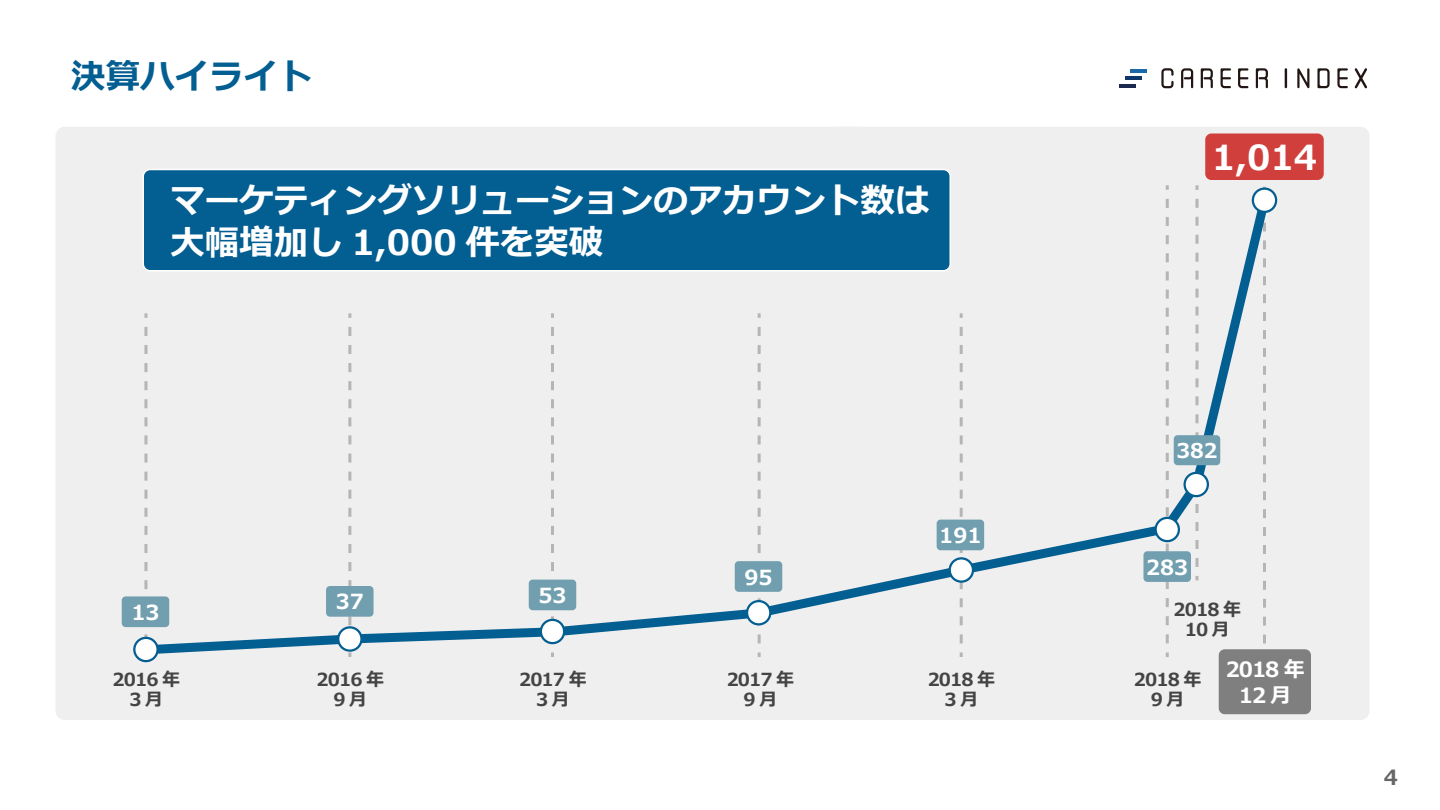
<style>
.page{position:relative;width:1440px;height:810px;background:#fff}
.page>*{position:absolute;margin:0;border:0;box-sizing:border-box;transform-origin:0 0}
.t1{font:700 34.5px/41.2px "Meiryo";color:#fff}
.t2{font:700 34.5px "Meiryo";color:#035e91}
.t3{font:700 21px/25.5px "Meiryo";letter-spacing:-.05em;color:#fff;text-align:center}
.t4{font:700 21px "Meiryo";color:#666}
.t5{font:700 20.77px "Meiryo";color:#fff}
.t6{font:700 20.33px "Meiryo";color:#fff}
.t7{font:700 18px/20.2px "Meiryo";letter-spacing:-.05em;color:#444;text-align:center}
</style>
<div class="page">
<div style="left:828px;top:127px;width:542px;height:593px;background:#efefef;border-radius:9px"></div>
<div style="left:56px;top:127px;width:810px;height:593px;background:#efefef;border-radius:9px"></div>
<div style="left:143px;top:170px;width:807px;height:101px;background:#035e91;border-radius:7px"></div>
<div style="left:142px;top:169px;width:809px;height:103px;border:2px solid #fff;border-radius:7px"></div>
<svg style="left:1161px;top:68px;width:13px;height:20px"></svg>
<svg style="left:1181px;top:68px;width:12px;height:20px"></svg>
<svg style="left:1201px;top:68px;width:12px;height:20px"></svg>
<svg style="left:1238px;top:68px;width:10px;height:20px"></svg>
<svg style="left:1221px;top:68px;width:10px;height:20px"></svg>
<svg style="left:1256px;top:68px;width:12px;height:20px"></svg>
<svg style="left:1337px;top:68px;width:11px;height:20px"></svg>
<svg style="left:1317px;top:68px;width:13px;height:20px"></svg>
<hr style="left:1285px;top:68px;width:2px;height:20px;background:#211613">
<svg style="left:1297px;top:68px;width:12px;height:20px"></svg>
<svg style="left:1355px;top:68px;width:12px;height:20px"></svg>
<hr style="left:1119px;top:84px;width:17px;height:3px;background:#1b284f">
<hr style="left:1125px;top:76px;width:16px;height:4px;background:#0f376a">
<hr style="left:1130px;top:69px;width:17px;height:4px;background:#1a6aab">
<div style="left:1219px;top:649px;width:92px;height:65px;background:#7f7f7f;border-radius:6px"></div>
<div style="left:122px;top:596px;width:47px;height:31px;background:#719faf;border-radius:4px"></div>
<svg style="left:139px;top:185px;width:1136px;height:474px"></svg>
<div style="left:134px;top:638px;width:24px;height:23px;background:#fff;border-radius:50%"></div>
<div style="left:133px;top:637px;width:26px;height:25px;border:2px solid #035e91;border-radius:50%"></div>
<svg style="left:338px;top:627px;width:24px;height:24px"></svg>
<div style="left:337px;top:626px;width:26px;height:26px;border:2px solid #035e91;border-radius:50%"></div>
<div style="left:541px;top:620px;width:23px;height:23px;background:#fff;border-radius:50%"></div>
<div style="left:540px;top:619px;width:25px;height:25px;border:2px solid #035e91;border-radius:50%"></div>
<div style="left:747px;top:601px;width:23px;height:23px;background:#fff;border-radius:50%"></div>
<div style="left:746px;top:600px;width:25px;height:26px;border:2px solid #035e91;border-radius:50%"></div>
<div style="left:950px;top:558px;width:23px;height:24px;background:#fff;border-radius:50%"></div>
<div style="left:949px;top:557px;width:25px;height:26px;border:2px solid #035e91;border-radius:50%"></div>
<div style="left:1156px;top:518px;width:23px;height:23px;background:#fff;border-radius:50%"></div>
<div style="left:1155px;top:517px;width:25px;height:25px;border:2px solid #035e91;border-radius:50%"></div>
<div style="left:1253px;top:189px;width:23px;height:23px;background:#fff;border-radius:50%"></div>
<div style="left:1252px;top:188px;width:25px;height:25px;border:2px solid #035e91;border-radius:50%"></div>
<div style="left:1143px;top:551px;width:48px;height:31px;background:#719faf;border-radius:4px"></div>
<div style="left:1174px;top:435px;width:46px;height:30px;background:#719faf;border-radius:4px"></div>
<div style="left:1205px;top:134px;width:119px;height:46px;background:#d03f3c;border-radius:6px"></div>
<div style="left:735px;top:561px;width:47px;height:31px;background:#719faf;border-radius:4px"></div>
<div style="left:326px;top:586px;width:48px;height:31px;background:#719faf;border-radius:4px"></div>
<div style="left:1185px;top:473px;width:23px;height:23px;background:#fff;border-radius:50%"></div>
<div style="left:1184px;top:472px;width:25px;height:25px;border:2px solid #035e91;border-radius:50%"></div>
<h1 class="t2" style="left:71px;top:52px;width:243px">決算ハイライト</h1>
<h1 class="t1" style="left:170px;top:182px;width:761px">マーケティングソリューションのアカウント数は大幅増加し 1,000 件を突破</h1>
<h1 class="t1" style="left:1212px;top:139px;width:107px">1,014</h1>
<p class="t5" style="left:131px;top:598px;width:30px">13</p>
<p class="t5" style="left:744px;top:562px;width:30px">95</p>
<p class="t5" style="left:939px;top:521px;width:44px">191</p>
<p class="t6" style="left:1176px;top:437px;width:43px">382</p>
<p class="t5" style="left:1146px;top:553px;width:44px">283</p>
<p class="t5" style="left:538px;top:581px;width:30px">53</p>
<p class="t5" style="left:336px;top:587px;width:30px">37</p>
<p class="t7" style="left:1174px;top:600px;width:69px">2018 年<br>10 月</p>
<p class="t7" style="left:113px;top:670px;width:69px">2016 年<br>3月</p>
<p class="t7" style="left:316px;top:670px;width:69px">2016 年<br>9月</p>
<p class="t7" style="left:519px;top:670px;width:69px">2017 年<br>3月</p>
<p class="t7" style="left:727px;top:670px;width:69px">2017 年<br>9月</p>
<p class="t7" style="left:928px;top:670px;width:69px">2018 年<br>3月</p>
<p class="t7" style="left:1134px;top:670px;width:69px">2018 年<br>9月</p>
<p class="t3" style="left:1226px;top:658px;width:80px">2018 年<br>12 月</p>
<p class="t4" style="left:1384px;top:763px;width:16px">4</p>
</div>
